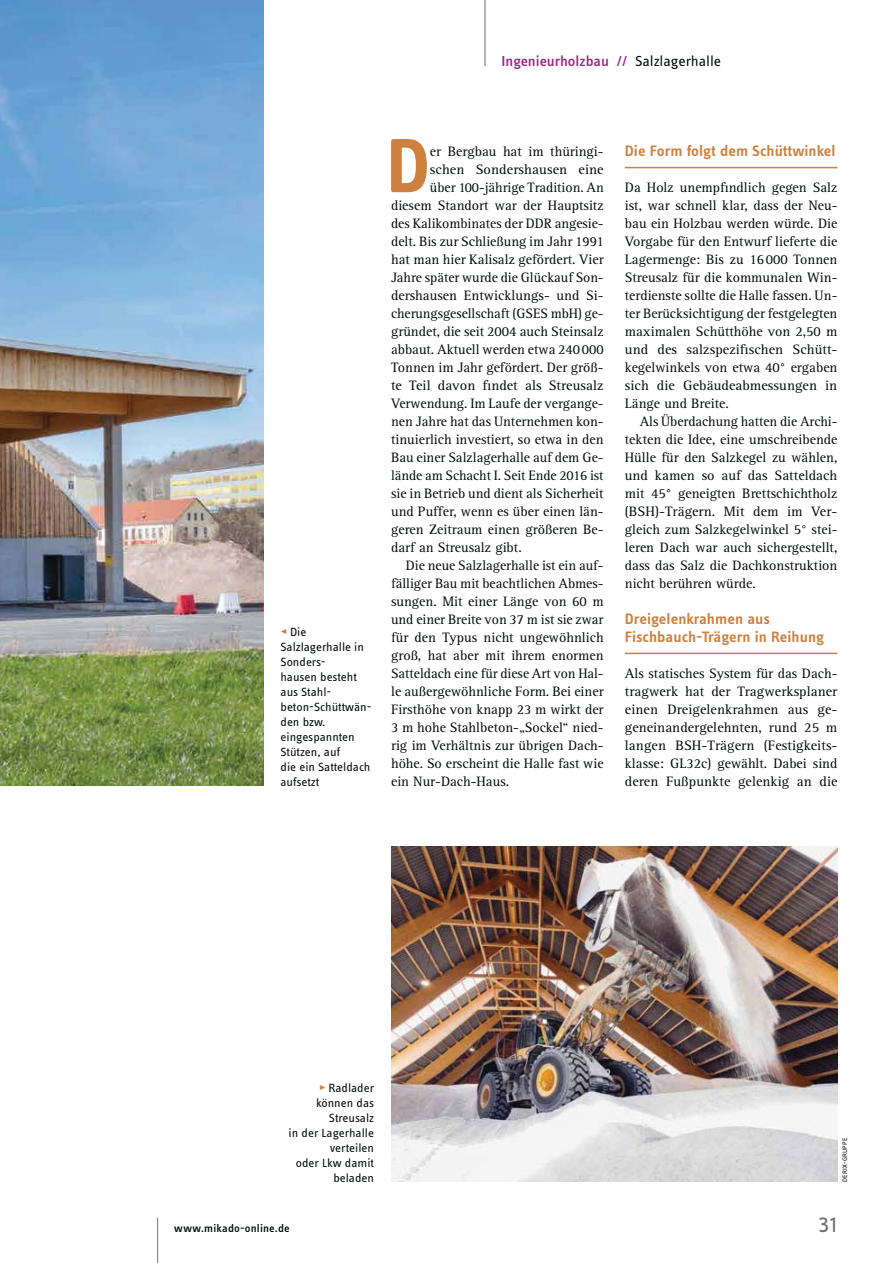
<style>
.page{position:relative;width:893px;height:1263px;background:#fff}
.page>*{position:absolute;margin:0;border:0;box-sizing:border-box;transform-origin:0 0}
.t1{font:700 79.35px "Info OT Text";color:#ce803f}
.t2{font:24px "Info OT Text";color:#70706f;scale:1.05 1}
.t3{font:600 15.6px/18px "Info OT Text";letter-spacing:.005em;color:#ce803f;scale:1.05 1}
.t4{font:500 15px "Info OT Text";color:#9d2381;scale:1.05 1}
.t5{font:14.1px/18px "Rotis Serif Pro";color:#040809;text-align:justify}
.t6{font:12.3px/15px "Info OT Text";color:#040809;scale:1.05 1}
.t7{font:500 11.4px "Info OT Text";letter-spacing:.015em;color:#040809;scale:1.05 1}
.t8{font:6.75px "Info OT Text";letter-spacing:.025em;color:#040809;scale:1.05 1}
.s1{font-weight:400;color:#040809}
.s2{color:#ce803f}
</style>
<div class="page">
<hr style="left:157px;top:1218px;width:1px;height:45px;background:#70706f">
<img style="left:0;top:0;width:264px;height:786px">
<hr style="left:625px;top:167px;width:212px;height:1px;background:#ce803f">
<hr style="left:625px;top:653px;width:212px;height:1px;background:#ce803f">
<img style="left:391px;top:846px;width:446px;height:336px">
<hr style="left:485px;top:0;width:1px;height:66px;background:#70706f">
<p class="t4" style="left:502px;top:56px;width:211px">Ingenieurholzbau // <span class="s1">Salzlagerhalle</span></p>
<p class="t6" style="left:281px;top:625px;width:88px"><span class="s2">◂</span> Die<br>Salzlagerhalle in<br>Sonders-<br>hausen besteht aus Stahl&shy;beton-Schüttwän&shy;den bzw. eingespannten<br>Stützen, auf<br>die ein Satteldach aufsetzt</p>
<h1 class="t1" style="left:386px;top:118px;width:45px">D</h1>
<p class="t5" style="left:430px;top:143px;width:175px">er Bergbau hat im thüringi-</p>
<p class="t5" style="left:430px;top:161px;width:175px">schen Sondershausen eine</p>
<p class="t5" style="left:430px;top:179px;width:175px">über 100-jährige Tradition. An</p>
<p class="t5" style="left:391px;top:197px;width:214px">diesem Standort war der Hauptsitz</p>
<p class="t5" style="left:391px;top:215px;width:214px">des Kalikombinates der DDR angesie-</p>
<p class="t5" style="left:391px;top:233px;width:214px">delt. Bis zur Schließung im Jahr 1991</p>
<p class="t5" style="left:391px;top:251px;width:214px">hat man hier Kalisalz gefördert. Vier</p>
<p class="t5" style="left:391px;top:269px;width:214px">Jahre später wurde die Glückauf Son-</p>
<p class="t5" style="left:391px;top:287px;width:214px">dershausen Entwicklungs- und Si-</p>
<p class="t5" style="left:391px;top:305px;width:214px">cherungsgesellschaft (GSES mbH) ge-</p>
<p class="t5" style="left:391px;top:323px;width:214px">gründet, die seit 2004 auch Steinsalz</p>
<p class="t5" style="left:391px;top:341px;width:214px">abbaut. Aktuell werden etwa 240 000</p>
<p class="t5" style="left:391px;top:359px;width:214px">Tonnen im Jahr gefördert. Der größ-</p>
<p class="t5" style="left:391px;top:377px;width:214px">te Teil davon findet als Streusalz</p>
<p class="t5" style="left:391px;top:395px;width:214px">Verwendung. Im Laufe der vergange-</p>
<p class="t5" style="left:391px;top:413px;width:214px">nen Jahre hat das Unternehmen kon-</p>
<p class="t5" style="left:391px;top:431px;width:214px">tinuierlich investiert, so etwa in den</p>
<p class="t5" style="left:391px;top:449px;width:214px">Bau einer Salzlagerhalle auf dem Ge-</p>
<p class="t5" style="left:391px;top:467px;width:214px">lände am Schacht I. Seit Ende 2016 ist</p>
<p class="t5" style="left:391px;top:485px;width:214px">sie in Betrieb und dient als Sicherheit</p>
<p class="t5" style="left:391px;top:503px;width:214px">und Puffer, wenn es über einen län-</p>
<p class="t5" style="left:391px;top:521px;width:214px">geren Zeitraum einen größeren Be-</p>
<p class="t5" style="left:391px;top:539px;width:132px">darf an Streusalz gibt.</p>
<p class="t5" style="left:406px;top:557px;width:199px">Die neue Salzlagerhalle ist ein auf-</p>
<p class="t5" style="left:391px;top:575px;width:214px">fälliger Bau mit beachtlichen Abmes-</p>
<p class="t5" style="left:391px;top:593px;width:214px">sungen. Mit einer Länge von 60 m</p>
<p class="t5" style="left:391px;top:611px;width:214px">und einer Breite von 37 m ist sie zwar</p>
<p class="t5" style="left:391px;top:629px;width:214px">für den Typus nicht ungewöhnlich</p>
<p class="t5" style="left:391px;top:647px;width:214px">groß, hat aber mit ihrem enormen</p>
<p class="t5" style="left:391px;top:665px;width:214px">Satteldach eine für diese Art von Hal-</p>
<p class="t5" style="left:391px;top:683px;width:214px">le außergewöhnliche Form. Bei einer</p>
<p class="t5" style="left:391px;top:701px;width:214px">Firsthöhe von knapp 23 m wirkt der</p>
<p class="t5" style="left:391px;top:719px;width:214px">3 m hohe Stahlbeton-„Sockel“ nied-</p>
<p class="t5" style="left:391px;top:737px;width:214px">rig im Verhältnis zur übrigen Dach-</p>
<p class="t5" style="left:391px;top:755px;width:214px">höhe. So erscheint die Halle fast wie</p>
<p class="t5" style="left:391px;top:773px;width:120px">ein Nur-Dach-Haus.</p>
<p class="t3" style="left:625px;top:143px;width:202px">Die Form folgt dem Schüttwinkel</p>
<p class="t5" style="left:625px;top:179px;width:214px">Da Holz unempfindlich gegen Salz ist, war schnell klar, dass der Neu&shy;bau ein Holzbau werden würde. Die Vorgabe für den Entwurf lieferte die Lagermenge: Bis zu 16 000 Tonnen Streusalz für die kommunalen Win&shy;terdienste sollte die Halle fassen. Un&shy;ter Berücksichtigung der festgelegten maximalen Schütthöhe von 2,50 m und des salzspezifischen Schütt&shy;kegelwinkels von etwa 40° ergaben sich die Gebäudeabmessungen in Länge und Breite.</p>
<p class="t5" style="left:625px;top:413px;width:214px;text-indent:15px">Als Überdachung hatten die Archi&shy;tekten die Idee, eine umschreibende Hülle für den Salzkegel zu wählen, und kamen so auf das Satteldach mit 45° geneigten Brettschichtholz (BSH)-Trägern. Mit dem im Ver&shy;gleich zum Salzkegelwinkel 5° stei&shy;leren Dach war auch sichergestellt, dass das Salz die Dachkonstruktion nicht berühren würde.</p>
<p class="t3" style="left:625px;top:611px;width:191px">Dreigelenkrahmen aus<br>Fischbauch-Trägern in Reihung</p>
<p class="t5" style="left:625px;top:665px;width:214px">Als statisches System für das Dach&shy;tragwerk hat der Tragwerksplaner einen Dreigelenkrahmen aus ge&shy;geneinandergelehnten, rund 25 m langen BSH-Trägern (Festigkeits&shy;klasse: GL32c) gewählt. Dabei sind deren Fußpunkte gelenkig an die</p>
<p class="t6" style="left:289px;top:1081px;width:83px;text-align:right"><span class="s2">▸</span> Radlader können das<br>Streusalz<br>in der Lagerhalle verteilen<br>oder Lkw damit beladen</p>
<p class="t8" style="left:842px;top:1182px;width:44px;rotate:-90deg">DERIX-GRUPPE</p>
<p class="t7" style="left:174px;top:1224px;width:111px">www.mikado-online.de</p>
<h2 class="t2" style="left:818px;top:1215px;width:20px">31</h2>
</div>
